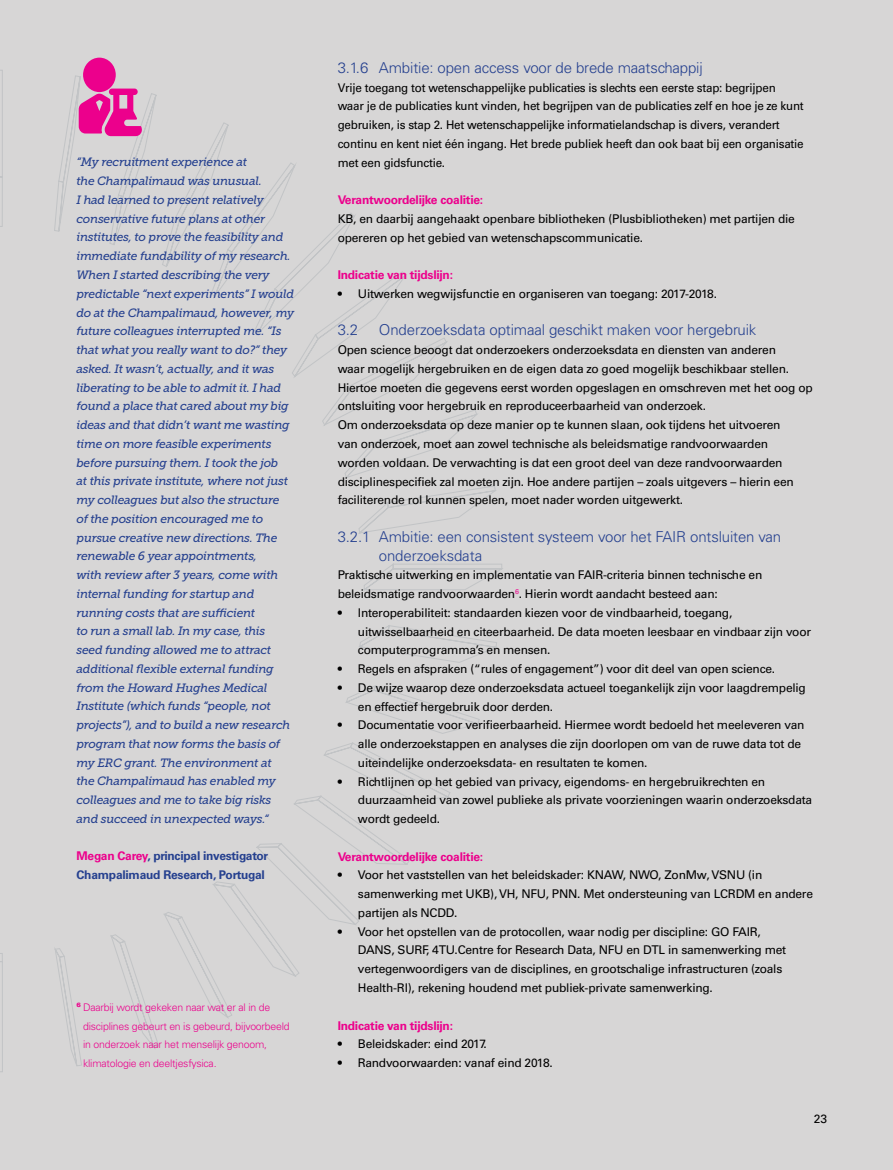
<style>
.page{position:relative;width:893px;height:1170px;background:#fff}
.page>*{position:absolute;margin:0;border:0;box-sizing:border-box;transform-origin:0 0}
.t1{font:300 15px/18.8px "Univers LT Std";letter-spacing:-.01em;color:#25408f}
.t2{font:12px/18.8px "Univers LT Std";letter-spacing:-.02em;color:#000}
.t3{font:italic 12px/18.8px "Museo Slab 500";letter-spacing:-.02em;color:#25408f}
.t4{font:700 12px "Univers LT Std";letter-spacing:-.02em;color:#ec008c}
.t5{font:700 12px/18.8px "Univers LT Std";letter-spacing:-.02em;color:#25408f}
.t6{font:300 10.5px/18.8px "Univers LT Std";letter-spacing:-.02em;color:#ec008c}
.s1{color:#ec008c}
</style>
<div class="page">
<div style="left:0;top:0;width:893px;height:1169px;background:#d7d6d6"></div>
<svg style="left:0;top:57px;width:503px;height:1015px"></svg>
<div style="left:83px;top:58px;width:33px;height:34px;background:#ec008c;border-radius:50%"></div>
<svg style="left:79px;top:89px;width:64px;height:47px"></svg>
<p class="t3" style="left:77px;top:153px;width:219px">“My recruitment experience at<br>the Champalimaud was unusual.<br>I had learned to present relatively conservative future plans at other institutes, to prove the feasibility and immediate fundability of my research.<br>When I started describing the very predictable “next experiments” I would do at the Champalimaud, however, my future colleagues interrupted me. “Is that what you really want to do?” they asked. It wasn’t, actually, and it was liberating to be able to admit it. I had found a place that cared about my big ideas and that didn’t want me wasting time on more feasible experiments before pursuing them. I took the job<br>at this private institute, where not just my colleagues but also the structure<br>of the position encouraged me to pursue creative new directions. The renewable 6 year appointments,<br>with review after 3 years, come with internal funding for startup and running costs that are sufficient<br>to run a small lab. In my case, this seed funding allowed me to attract additional flexible external funding from the Howard Hughes Medical Institute (which funds “people, not projects”), and to build a new research program that now forms the basis of my ERC grant. The environment at<br>the Champalimaud has enabled my colleagues and me to take big risks and succeed in unexpected ways.“</p>
<p class="t5" style="left:77px;top:846px;width:193px"><span class="s1">Megan Carey</span>, principal investigator<br>Champalimaud Research, Portugal</p>
<p class="t6" style="left:83px;top:997px;width:208px;text-indent:-7px"><sup>6</sup> Daarbij wordt gekeken naar wat er al in de disciplines gebeurt en is gebeurd, bijvoorbeeld in onderzoek naar het menselijk genoom, klimatologie en deeltjesfysica.</p>
<p class="t1" style="left:338px;top:58px;width:367px">3.1.6 Ambitie: open access voor de brede maatschappij</p>
<p class="t2" style="left:338px;top:78px;width:468px">Vrije toegang tot wetenschappelijke publicaties is slechts een eerste stap: begrijpen waar je de publicaties kunt vinden, het begrijpen van de publicaties zelf en hoe je ze kunt gebruiken, is stap 2. Het wetenschappelijke informatielandschap is divers, verandert continu en kent niet één ingang. Het brede publiek heeft dan ook baat bij een organisatie met een gidsfunctie.</p>
<p class="t4" style="left:338px;top:193px;width:147px">Verantwoordelijke coalitie:</p>
<p class="t2" style="left:338px;top:209px;width:459px">KB, en daarbij aangehaakt openbare bibliotheken (Plusbibliotheken) met partijen die opereren op het gebied van wetenschapscommunicatie.</p>
<p class="t4" style="left:338px;top:268px;width:117px">Indicatie van tijdslijn:</p>
<p class="t2" style="left:338px;top:284px;width:381px">• Uitwerken wegwijsfunctie en organiseren van toegang: 2017-2018.</p>
<p class="t1" style="left:338px;top:321px;width:22px">3.2</p>
<p class="t1" style="left:379px;top:321px;width:379px">Onderzoeksdata optimaal geschikt maken voor hergebruik</p>
<p class="t2" style="left:338px;top:340px;width:477px">Open science beoogt dat onderzoekers onderzoeksdata en diensten van anderen<br>waar mogelijk hergebruiken en de eigen data zo goed mogelijk beschikbaar stellen.<br>Hiertoe moeten die gegevens eerst worden opgeslagen en omschreven met het oog op ontsluiting voor hergebruik en reproduceerbaarheid van onderzoek.<br>Om onderzoeksdata op deze manier op te kunnen slaan, ook tijdens het uitvoeren<br>van onderzoek, moet aan zowel technische als beleidsmatige randvoorwaarden worden voldaan. De verwachting is dat een groot deel van deze randvoorwaarden disciplinespecifiek zal moeten zijn. Hoe andere partijen – zoals uitgevers – hierin een faciliterende rol kunnen spelen, moet nader worden uitgewerkt.</p>
<p class="t1" style="left:379px;top:527px;width:404px;text-indent:-41px">3.2.1 Ambitie: een consistent systeem voor het FAIR ontsluiten van onderzoeksdata</p>
<p class="t2" style="left:338px;top:565px;width:426px">Praktische uitwerking en implementatie van FAIR-criteria binnen technische en beleidsmatige randvoorwaarden<sup>6</sup>. Hierin wordt aandacht besteed aan:</p>
<p class="t2" style="left:358px;top:603px;width:455px;text-indent:-20px">• Interoperabiliteit: standaarden kiezen voor de vindbaarheid, toegang, uitwisselbaarheid en citeerbaarheid. De data moeten leesbaar en vindbaar zijn voor computerprogramma’s en mensen.</p>
<p class="t2" style="left:338px;top:659px;width:439px">• Regels en afspraken (“rules of engagement”) voor dit deel van open science.</p>
<p class="t2" style="left:358px;top:678px;width:449px;text-indent:-20px">• De wijze waarop deze onderzoeksdata actueel toegankelijk zijn voor laagdrempelig en effectief hergebruik door derden.</p>
<p class="t2" style="left:358px;top:715px;width:448px;text-indent:-20px">• Documentatie voor verifieerbaarheid. Hiermee wordt bedoeld het meeleveren van alle onderzoekstappen en analyses die zijn doorlopen om van de ruwe data tot de uiteindelijke onderzoeksdata- en resultaten te komen.</p>
<p class="t2" style="left:358px;top:772px;width:456px;text-indent:-20px">• Richtlijnen op het gebied van privacy, eigendoms- en hergebruikrechten en duurzaamheid van zowel publieke als private voorzieningen waarin onderzoeksdata wordt gedeeld.</p>
<p class="t4" style="left:338px;top:849px;width:147px">Verantwoordelijke coalitie:</p>
<p class="t2" style="left:358px;top:865px;width:457px;text-indent:-20px">• Voor het vaststellen van het beleidskader: KNAW, NWO, ZonMw, VSNU (in samenwerking met UKB), VH, NFU, PNN. Met ondersteuning van LCRDM en andere partijen als NCDD.</p>
<p class="t2" style="left:358px;top:922px;width:430px;text-indent:-20px">• Voor het opstellen van de protocollen, waar nodig per discipline: GO FAIR, DANS, SURF, 4TU.Centre for Research Data, NFU en DTL in samenwerking met vertegenwoordigers van de disciplines, en grootschalige infrastructuren (zoals Health-RI), rekening houdend met publiek-private samenwerking.</p>
<p class="t4" style="left:338px;top:1018px;width:117px">Indicatie van tijdslijn:</p>
<p class="t2" style="left:338px;top:1034px;width:151px">• Beleidskader: eind 2017.</p>
<p class="t2" style="left:338px;top:1053px;width:217px">• Randvoorwaarden: vanaf eind 2018.</p>
<p class="t2" style="left:814px;top:1109px;width:15px">23</p>
</div>
